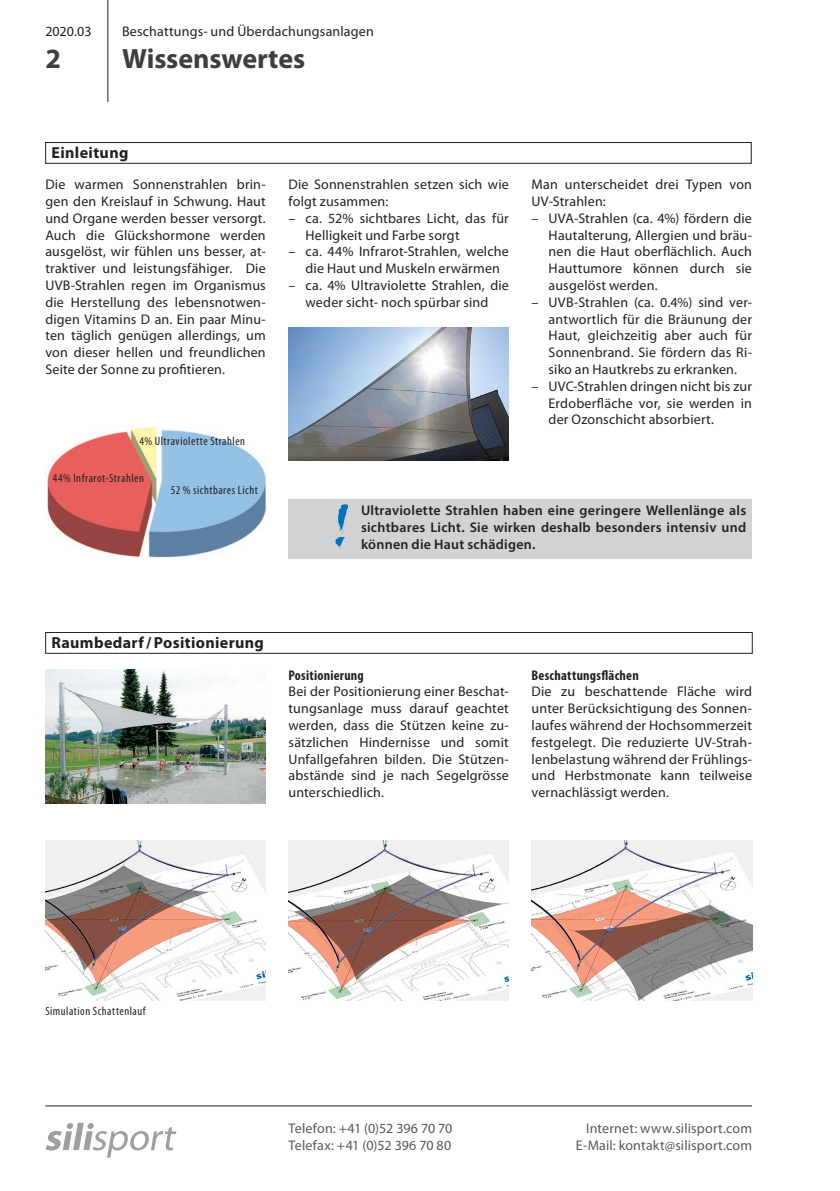
<style>
.page{position:relative;width:840px;height:1191px;background:#fff}
.page>*{position:absolute;margin:0;border:0;box-sizing:border-box;transform-origin:0 0}
.t1{font:700 28px "Myriad Pro";letter-spacing:-.005em;color:#3e3e3f}
.t2{font:700 16px "Myriad Pro";letter-spacing:.02em;color:#231f20}
.t3{font:14px/16.8px "Myriad Pro";letter-spacing:.015em;color:#231f20;text-align:justify}
.t4{font:600 14px/16.8px "Myriad Pro";letter-spacing:.02em;color:#231f20;text-align:justify}
.t5{font:14px/16.8px "Myriad Pro";letter-spacing:.01em;color:#57585a;text-align:right}
.t6{font:700 condensed 14px "Myriad Pro";letter-spacing:.02em;color:#231f20}
.t7{font:condensed 12px "Myriad Pro";letter-spacing:.045em;color:#231f20}
</style>
<div class="page">
<hr style="left:45px;top:1105px;width:706px;height:1px;background:#231f20">
<hr style="left:107px;top:0;width:1px;height:102px;background:#231f20">
<div style="left:288px;top:499px;width:463px;height:60px;background:#d1d2d4"></div>
<svg style="left:45px;top:1122px;width:131px;height:35px"></svg>
<img style="left:45px;top:669px;width:221px;height:135px">
<img style="left:45px;top:841px;width:221px;height:159px">
<img style="left:288px;top:841px;width:220px;height:159px">
<img style="left:531px;top:841px;width:220px;height:159px">
<svg style="left:335px;top:504px;width:13px;height:45px"></svg>
<img style="left:47px;top:427px;width:219px;height:131px">
<img style="left:288px;top:327px;width:220px;height:133px">
<div style="left:45px;top:632px;width:707px;height:21px;border:1px solid #231f20"></div>
<div style="left:45px;top:142px;width:706px;height:21px;border:1px solid #231f20"></div>
<p class="t3" style="left:45px;top:23px;width:48px">2020.03</p>
<h1 class="t1" style="left:45px;top:41px;width:17px">2</h1>
<p class="t3" style="left:122px;top:23px;width:253px">Beschattungs- und Überdachungsanlagen</p>
<h1 class="t1" style="left:122px;top:41px;width:185px">Wissenswertes</h1>
<p class="t2" style="left:52px;top:142px;width:78px">Einleitung</p>
<p class="t3" style="left:45px;top:176px;width:222px">Die warmen Sonnenstrahlen brin&shy;gen den Kreislauf in Schwung. Haut und Organe werden besser versorgt.<br>Auch die Glückshormone werden ausgelöst, wir fühlen uns besser, at&shy;traktiver und leistungsfähiger. Die UVB-Strahlen regen im Organismus die Herstellung des lebensnotwen&shy;digen Vitamins D an. Ein paar Minu&shy;ten täglich genügen allerdings, um von dieser hellen und freundlichen Seite der Sonne zu profitieren.</p>
<p class="t3" style="left:288px;top:176px;width:222px">Die Sonnenstrahlen setzen sich wie folgt zusammen:</p>
<p class="t3" style="left:305px;top:209px;width:205px;text-indent:-17px">– ca. 52% sichtbares Licht, das für<br>Helligkeit und Farbe sorgt</p>
<p class="t3" style="left:288px;top:243px;width:222px;text-align:center">– ca. 44% Infrarot-Strahlen, welche die Haut und Muskeln erwärmen</p>
<p class="t3" style="left:288px;top:277px;width:222px;text-align:center">– ca. 4% Ultraviolette Strahlen, die weder sicht- noch spürbar sind</p>
<p class="t7" style="left:139px;top:434px;width:107px">4% Ultraviolette Strahlen</p>
<p class="t7" style="left:53px;top:470px;width:93px">44% Infrarot-Strahlen</p>
<p class="t7" style="left:171px;top:483px;width:88px">52 % sichtbares Licht</p>
<p class="t3" style="left:531px;top:176px;width:222px">Man unterscheidet drei Typen von<br>UV-Strahlen:</p>
<p class="t3" style="left:548px;top:209px;width:205px;text-indent:-17px">– UVA-Strahlen (ca. 4%) fördern die Hautalterung, Allergien und bräu&shy;nen die Haut oberflächlich. Auch Hauttumore können durch sie ausgelöst werden.</p>
<p class="t3" style="left:548px;top:293px;width:205px;text-indent:-17px">– UVB-Strahlen (ca. 0.4%) sind ver&shy;antwortlich für die Bräunung der Haut, gleichzeitig aber auch für Sonnenbrand. Sie fördern das Ri&shy;siko an Hautkrebs zu erkranken.</p>
<p class="t3" style="left:548px;top:377px;width:205px;text-indent:-17px">– UVC-Strahlen dringen nicht bis zur Erdoberfläche vor, sie werden in der Ozonschicht absorbiert.</p>
<p class="t4" style="left:361px;top:501px;width:386px">Ultraviolette Strahlen haben eine geringere Wellenlänge als sichtbares Licht. Sie wirken deshalb besonders intensiv und können die Haut schädigen.</p>
<p class="t2" style="left:52px;top:632px;width:214px">Raumbedarf/Positionierung</p>
<p class="t6" style="left:288px;top:666px;width:77px">Positionierung</p>
<p class="t3" style="left:288px;top:683px;width:222px">Bei der Positionierung einer Beschat&shy;tungsanlage muss darauf geachtet werden, dass die Stützen keine zu&shy;sätzlichen Hindernisse und somit Unfallgefahren bilden. Die Stützen&shy;abstände sind je nach Segelgrösse unterschiedlich.</p>
<p class="t6" style="left:531px;top:666px;width:109px">Beschattungsflächen</p>
<p class="t3" style="left:531px;top:683px;width:222px">Die zu beschattende Fläche wird unter Berücksichtigung des Sonnen&shy;laufes während der Hochsommerzeit festgelegt. Die reduzierte UV-Strah&shy;lenbelastung während der Frühlings&shy;und Herbstmonate kann teilweise vernachlässigt werden.</p>
<p class="t7" style="left:45px;top:1003px;width:102px">Simulation Schattenlauf</p>
<p class="t5" style="left:288px;top:1120px;width:165px;text-align:left">Telefon: +41 (0)52 396 70 70<br>Telefax: +41 (0)52 396 70 80</p>
<p class="t5" style="left:575px;top:1120px;width:177px">Internet: www.silisport.com<br>E-Mail: kontakt@silisport.com</p>
</div>
